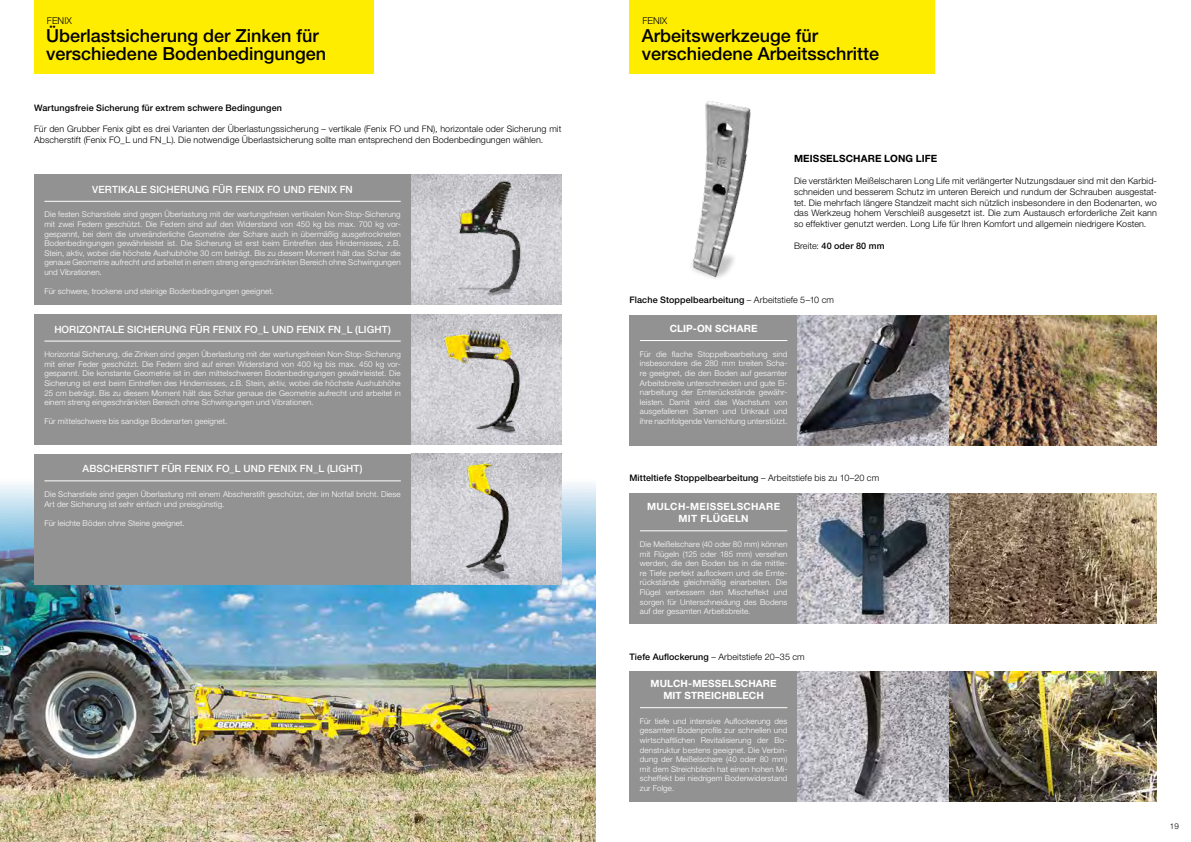
<style>
.page{position:relative;width:1191px;height:842px;background:#fff}
.page>*{position:absolute;margin:0;border:0;box-sizing:border-box;transform-origin:0 0}
.t1{font:500 18px/18px "Helvetica Neue LT Pro";color:#000}
.t2{font:500 10px "Helvetica Neue LT Pro";letter-spacing:.01em;color:#fff}
.t3{font:700 10px/12px "Helvetica Neue LT Pro";letter-spacing:.015em;color:#fff;text-align:center}
.t4{font:700 10px/12px "Helvetica Neue LT Pro";letter-spacing:.035em;color:#fff;text-align:center}
.t5{font:700 10px "Helvetica Neue LT Pro";letter-spacing:.01em;color:#000}
.t6{font:300 9.5px "Helvetica Neue LT Pro";color:#000}
.t7{font:300 9px/10.8px "Helvetica Neue LT Pro";letter-spacing:.01em;color:#000}
.t8{font:500 9px "Helvetica Neue LT Pro";letter-spacing:.01em;color:#000}
.t9{font:300 8px/9.6px "Helvetica Neue LT Pro";letter-spacing:.015em;color:#fff;text-align:justify}
.t10{font:300 8px "Helvetica Neue LT Pro";color:#000}
.s1{font-weight:300}
.s2{font-weight:500}
</style>
<div class="page">
<img style="left:0;top:442px;width:595px;height:400px">
<div style="left:34px;top:174px;width:377px;height:131px;background:#929292"></div>
<div style="left:34px;top:314px;width:377px;height:130px;background:#929292"></div>
<img style="left:411px;top:296px;width:150px;height:9px">
<img style="left:411px;top:174px;width:150px;height:122px">
<img style="left:411px;top:441px;width:150px;height:3px">
<img style="left:411px;top:314px;width:150px;height:127px">
<div style="left:34px;top:454px;width:377px;height:130px;background:#929292"></div>
<img style="left:411px;top:454px;width:150px;height:129px">
<div style="left:629px;top:671px;width:168px;height:131px;background:#929292"></div>
<img style="left:797px;top:671px;width:360px;height:131px">
<div style="left:629px;top:493px;width:168px;height:131px;background:#929292"></div>
<img style="left:797px;top:493px;width:360px;height:131px">
<img style="left:691px;top:101px;width:60px;height:178px">
<div style="left:629px;top:315px;width:168px;height:130px;background:#929292"></div>
<img style="left:797px;top:315px;width:360px;height:130px">
<div style="left:629px;top:0;width:305px;height:74px;background:#ffed00"></div>
<div style="left:34px;top:0;width:339px;height:74px;background:#ffed00"></div>
<hr style="left:44px;top:201px;width:357px;height:1px;background:#fff">
<hr style="left:44px;top:341px;width:357px;height:1px;background:#fff">
<hr style="left:44px;top:480px;width:357px;height:1px;background:#fff">
<hr style="left:640px;top:340px;width:147px;height:1px;background:#fff">
<hr style="left:640px;top:530px;width:147px;height:1px;background:#fff">
<hr style="left:640px;top:707px;width:147px;height:1px;background:#fff">
<p class="t6" style="left:47px;top:14px;width:27px">FENIX</p>
<p class="t6" style="left:642px;top:14px;width:27px">FENIX</p>
<p class="t1" style="left:46px;top:27px;width:281px">Überlastsicherung der Zinken für verschiedene Bodenbedingungen</p>
<p class="t1" style="left:642px;top:27px;width:239px">Arbeitswerkzeuge für verschiedene Arbeitsschritte</p>
<p class="t8" style="left:34px;top:102px;width:249px">Wartungsfreie Sicherung für extrem schwere Bedingungen</p>
<p class="t7" style="left:34px;top:123px;width:529px">Für den Grubber Fenix gibt es drei Varianten der Überlastungssicherung – vertikale (Fenix FO und FN), horizontale oder Sicherung mit<br>Abscherstift (Fenix FO_L und FN_L). Die notwendige Überlastsicherung sollte man entsprechend den Bodenbedingungen wählen.</p>
<p class="t2" style="left:92px;top:183px;width:262px">VERTIKALE SICHERUNG FÜR FENIX FO UND FENIX FN</p>
<p class="t9" style="left:44px;top:210px;width:358px">Die festen Scharstiele sind gegen Überlastung mit der wartungsfreien vertikalen Non-Stop-Sicherung mit zwei Federn geschützt. Die Federn sind auf den Widerstand von 450 kg bis max. 700 kg vor&shy;gespannt, bei dem die unveränderliche Geometrie der Schare auch in übermäßig ausgetrockneten Bodenbedingungen gewährleistet ist. Die Sicherung ist erst beim Eintreffen des Hindernisses, z.B.<br>Stein, aktiv, wobei die höchste Aushubhöhe 30 cm beträgt. Bis zu diesem Moment hält das Schar die genaue Geometrie aufrecht und arbeitet in einem streng eingeschränkten Bereich ohne Schwingungen und Vibrationen.</p>
<p class="t9" style="left:44px;top:286px;width:231px">Für schwere, trockene und steinige Bodenbedingungen geeignet.</p>
<p class="t2" style="left:54px;top:323px;width:338px">HORIZONTALE SICHERUNG FÜR FENIX FO_L UND FENIX FN_L (LIGHT)</p>
<p class="t9" style="left:44px;top:349px;width:358px">Horizontal Sicherung, die Zinken sind gegen Überlastung mit der wartungsfreien Non-Stop-Sicherung mit einer Feder geschützt. Die Federn sind auf einen Widerstand von 400 kg bis max. 450 kg vor&shy;gespannt. Die konstante Geometrie ist in den mittelschweren Bodenbedingungen gewährleistet. Die Sicherung ist erst beim Eintreffen des Hindernisses, z.B. Stein, aktiv, wobei die höchste Aushubhöhe 25 cm beträgt. Bis zu diesem Moment hält das Schar genaue die Geometrie aufrecht und arbeitet in einem streng eingeschränkten Bereich ohne Schwingungen und Vibrationen.</p>
<p class="t9" style="left:44px;top:417px;width:184px">Für mittelschwere bis sandige Bodenarten geeignet.</p>
<p class="t2" style="left:83px;top:463px;width:281px">ABSCHERSTIFT FÜR FENIX FO_L UND FENIX FN_L (LIGHT)</p>
<p class="t9" style="left:44px;top:489px;width:358px">Die Scharstiele sind gegen Überlastung mit einem Abscherstift geschützt, der im Notfall bricht. Diese<br>Art der Sicherung ist sehr einfach und preisgünstig.</p>
<p class="t9" style="left:44px;top:518px;width:142px">Für leichte Böden ohne Steine geeignet.</p>
<p class="t5" style="left:794px;top:153px;width:145px">MEISSELSCHARE LONG LIFE</p>
<p class="t7" style="left:794px;top:175px;width:364px;text-align:justify">Die verstärkten Meißelscharen Long Life mit verlängerter Nutzungsdauer sind mit den Karbid&shy;schneiden und besserem Schutz im unteren Bereich und rundum der Schrauben ausgestat&shy;tet. Die mehrfach längere Standzeit macht sich nützlich insbesondere in den Bodenarten, wo das Werkzeug hohem Verschleiß ausgesetzt ist. Die zum Austausch erforderliche Zeit kann so effektiver genutzt werden. Long Life für Ihren Komfort und allgemein niedrigere Kosten.</p>
<p class="t8" style="left:794px;top:240px;width:92px"><span class="s1">Breite:</span> 40 oder 80 mm</p>
<p class="t8" style="left:629px;top:294px;width:206px">Flache Stoppelbearbeitung <span class="s1">– Arbeitstiefe 5–10 cm</span></p>
<p class="t3" style="left:669px;top:322px;width:89px">CLIP-ON SCHARE</p>
<p class="t9" style="left:640px;top:349px;width:149px">Für die flache Stoppelbearbeitung sind insbesondere die 280 mm breiten Scha&shy;re geeignet, die den Boden auf gesamter Arbeitsbreite unterschneiden und gute Ei&shy;narbeitung der Ernterückstände gewähr&shy;leisten. Damit wird das Wachstum von ausgefallenen Samen und Unkraut und ihre nachfolgende Vernichtung unterstützt.</p>
<p class="t8" style="left:629px;top:473px;width:251px">Mitteltiefe Stoppelbearbeitung <span class="s1">– Arbeitstiefe bis zu 10–20 cm</span></p>
<p class="t4" style="left:647px;top:501px;width:134px">MULCH-MEISSELSCHARE<br>MIT FLÜGELN</p>
<p class="t9" style="left:640px;top:539px;width:149px">Die Meißelschare (40 oder 80 mm) können mit Flügeln (125 oder 185 mm) versehen werden, die den Boden bis in die mittle&shy;re Tiefe perfekt auflockern und die Ernte&shy;rückstände gleichmäßig einarbeiten. Die Flügel verbessern den Mischeffekt und sorgen für Unterschneidung des Bodens auf der gesamten Arbeitsbreite.</p>
<p class="t7" style="left:629px;top:651px;width:177px"><span class="s2">Tiefe Auflockerung</span> – Arbeitstiefe 20–35 cm</p>
<p class="t3" style="left:650px;top:677px;width:128px">MULCH-MESSELSCHARE<br>MIT STREICHBLECH</p>
<p class="t9" style="left:640px;top:716px;width:149px">Für tiefe und intensive Auflockerung des gesamten Bodenprofils zur schnellen und wirtschaftlichen Revitalisierung der Bo&shy;denstruktur bestens geeignet. Die Verbin&shy;dung der Meißelschare (40 oder 80 mm) mit dem Streichblech hat einen hohen Mi&shy;scheffekt bei niedrigem Bodenwiderstand zur Folge.</p>
<p class="t10" style="left:1170px;top:821px;width:10px">19</p>
</div>
